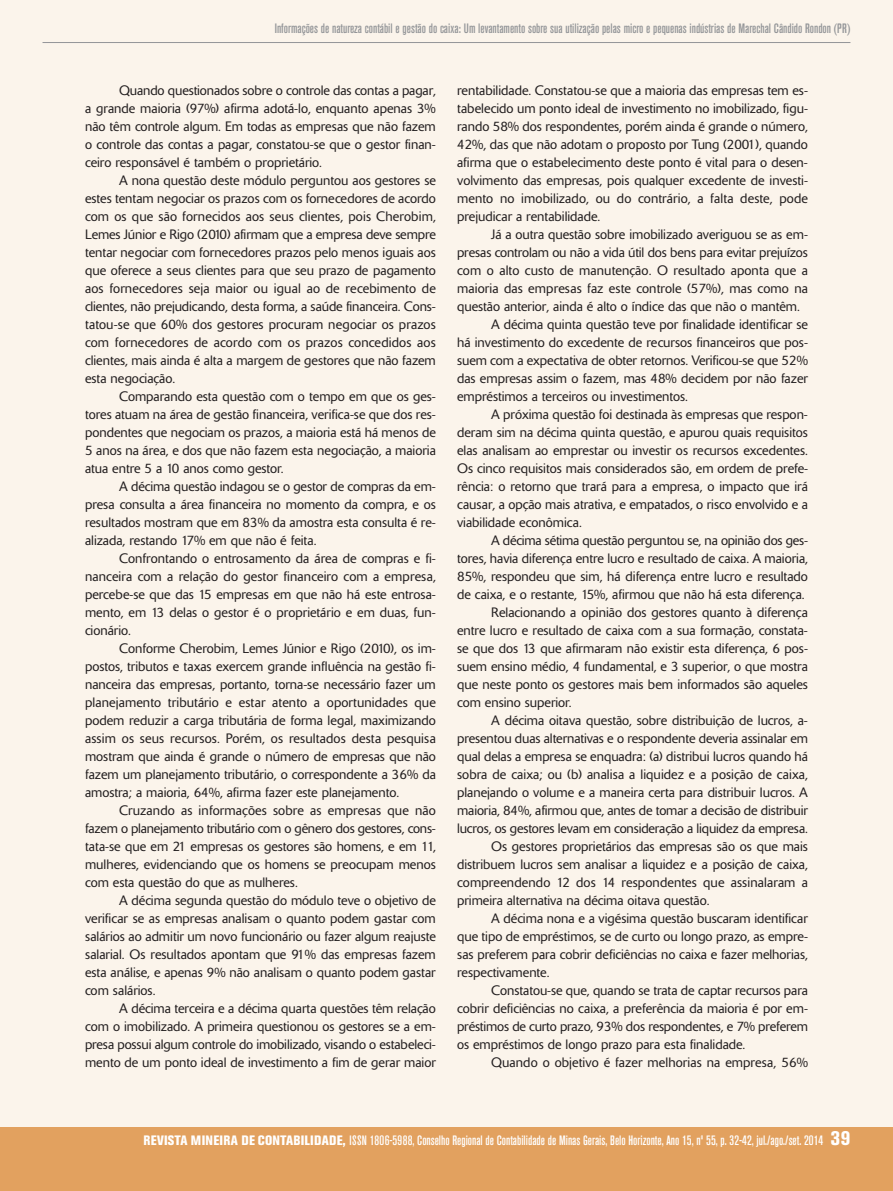
<style>
.page{position:relative;width:893px;height:1191px;background:#fbf4eb}
.page>*{position:absolute;margin:0;border:0;box-sizing:border-box;transform-origin:0 0}
.t1{font:300 13.5px/18px "Delta";color:#231f20;text-align:justify}
.t2{font:500 condensed 13.5px "Akzidenz Grotesk BE";color:#fff}
.t3{font:500 condensed 13.5px "Akzidenz Grotesk BE";color:#939598}
.s1{font-weight:800}
.s2{font-weight:800;font-size:19.5px}
</style>
<div class="page">
<div style="left:0;top:1127px;width:893px;height:64px;background:#e2a15f"></div>
<hr style="left:43px;top:42px;width:807px;height:1px;background:#939598">
<p class="t3" style="left:275px;top:23px;width:577px">Informações de natureza contábil e gestão do caixa: Um levantamento sobre sua utilização pelas micro e pequenas indústrias de Marechal Cândido Rondon (PR)</p>
<p class="t1" style="left:85px;top:82px;width:352px;text-indent:34px">Quando questionados sobre o controle das contas a pagar, a grande maioria (97%) afirma adotá-lo, enquanto apenas 3% não têm controle algum. Em todas as empresas que não fazem o controle das contas a pagar, constatou-se que o gestor finan&shy;ceiro responsável é também o proprietário.</p>
<p class="t1" style="left:85px;top:172px;width:352px;text-indent:34px">A nona questão deste módulo perguntou aos gestores se estes tentam negociar os prazos com os fornecedores de acordo com os que são fornecidos aos seus clientes, pois Cherobim, Lemes Júnior e Rigo (2010) afirmam que a empresa deve sempre tentar negociar com fornecedores prazos pelo menos iguais aos que oferece a seus clientes para que seu prazo de pagamento aos fornecedores seja maior ou igual ao de recebimento de clientes, não prejudicando, desta forma, a saúde financeira. Cons&shy;tatou-se que 60% dos gestores procuram negociar os prazos com fornecedores de acordo com os prazos concedidos aos clientes, mais ainda é alta a margem de gestores que não fazem esta negociação.</p>
<p class="t1" style="left:85px;top:388px;width:352px;text-indent:34px">Comparando esta questão com o tempo em que os ges&shy;tores atuam na área de gestão financeira, verifica-se que dos res&shy;pondentes que negociam os prazos, a maioria está há menos de 5 anos na área, e dos que não fazem esta negociação, a maioria atua entre 5 a 10 anos como gestor.</p>
<p class="t1" style="left:85px;top:478px;width:352px;text-indent:34px">A décima questão indagou se o gestor de compras da em&shy;presa consulta a área financeira no momento da compra, e os resultados mostram que em 83% da amostra esta consulta é re&shy;alizada, restando 17% em que não é feita.</p>
<p class="t1" style="left:85px;top:550px;width:352px;text-indent:34px">Confrontando o entrosamento da área de compras e fi&shy;nanceira com a relação do gestor financeiro com a empresa, percebe-se que das 15 empresas em que não há este entrosa&shy;mento, em 13 delas o gestor é o proprietário e em duas, fun&shy;cionário.</p>
<p class="t1" style="left:85px;top:640px;width:352px;text-indent:34px">Conforme Cherobim, Lemes Júnior e Rigo (2010), os im&shy;postos, tributos e taxas exercem grande influência na gestão fi&shy;nanceira das empresas, portanto, torna-se necessário fazer um planejamento tributário e estar atento a oportunidades que podem reduzir a carga tributária de forma legal, maximizando assim os seus recursos. Porém, os resultados desta pesquisa mostram que ainda é grande o número de empresas que não fazem um planejamento tributário, o correspondente a 36% da amostra; a maioria, 64%, afirma fazer este planejamento.</p>
<p class="t1" style="left:85px;top:802px;width:352px;text-indent:34px">Cruzando as informações sobre as empresas que não fazem o planejamento tributário com o gênero dos gestores, cons&shy;tata-se que em 21 empresas os gestores são homens, e em 11, mulheres, evidenciando que os homens se preocupam menos com esta questão do que as mulheres.</p>
<p class="t1" style="left:85px;top:892px;width:352px;text-indent:34px">A décima segunda questão do módulo teve o objetivo de verificar se as empresas analisam o quanto podem gastar com salários ao admitir um novo funcionário ou fazer algum reajuste salarial. Os resultados apontam que 91% das empresas fazem esta análise, e apenas 9% não analisam o quanto podem gastar com salários.</p>
<p class="t1" style="left:85px;top:1000px;width:352px;text-indent:34px">A décima terceira e a décima quarta questões têm relação com o imobilizado. A primeira questionou os gestores se a em&shy;presa possui algum controle do imobilizado, visando o estabeleci&shy;mento de um ponto ideal de investimento a fim de gerar maior</p>
<p class="t1" style="left:457px;top:82px;width:352px">rentabilidade. Constatou-se que a maioria das empresas tem es&shy;tabelecido um ponto ideal de investimento no imobilizado, figu&shy;rando 58% dos respondentes, porém ainda é grande o número, 42%, das que não adotam o proposto por Tung (2001), quando afirma que o estabelecimento deste ponto é vital para o desen&shy;volvimento das empresas, pois qualquer excedente de investi&shy;mento no imobilizado, ou do contrário, a falta deste, pode prejudicar a rentabilidade.</p>
<p class="t1" style="left:491px;top:226px;width:318px">Já a outra questão sobre imobilizado averiguou se as em-</p>
<p class="t1" style="left:457px;top:244px;width:352px">presas controlam ou não a vida útil dos bens para evitar prejuízos</p>
<p class="t1" style="left:457px;top:262px;width:352px">com o alto custo de manutenção. O resultado aponta que a</p>
<p class="t1" style="left:457px;top:280px;width:352px">maioria das empresas faz este controle (57%), mas como na</p>
<p class="t1" style="left:457px;top:298px;width:344px">questão anterior, ainda é alto o índice das que não o mantêm.</p>
<p class="t1" style="left:491px;top:316px;width:318px">A décima quinta questão teve por finalidade identificar se</p>
<p class="t1" style="left:457px;top:334px;width:352px">há investimento do excedente de recursos financeiros que pos-</p>
<p class="t1" style="left:457px;top:352px;width:352px">suem com a expectativa de obter retornos. Verificou-se que 52%</p>
<p class="t1" style="left:457px;top:370px;width:352px">das empresas assim o fazem, mas 48% decidem por não fazer</p>
<p class="t1" style="left:457px;top:388px;width:232px">empréstimos a terceiros ou investimentos.</p>
<p class="t1" style="left:491px;top:406px;width:318px">A próxima questão foi destinada às empresas que respon-</p>
<p class="t1" style="left:457px;top:424px;width:352px">deram sim na décima quinta questão, e apurou quais requisitos</p>
<p class="t1" style="left:457px;top:442px;width:352px">elas analisam ao emprestar ou investir os recursos excedentes.</p>
<p class="t1" style="left:457px;top:460px;width:353px">Os cinco requisitos mais considerados são, em ordem de prefe-</p>
<p class="t1" style="left:457px;top:478px;width:352px">rência: o retorno que trará para a empresa, o impacto que irá</p>
<p class="t1" style="left:457px;top:496px;width:352px">causar, a opção mais atrativa, e empatados, o risco envolvido e a</p>
<p class="t1" style="left:457px;top:514px;width:126px">viabilidade econômica.</p>
<p class="t1" style="left:491px;top:532px;width:318px">A décima sétima questão perguntou se, na opinião dos ges-</p>
<p class="t1" style="left:457px;top:550px;width:352px">tores, havia diferença entre lucro e resultado de caixa. A maioria,</p>
<p class="t1" style="left:457px;top:568px;width:352px">85%, respondeu que sim, há diferença entre lucro e resultado</p>
<p class="t1" style="left:457px;top:586px;width:349px">de caixa, e o restante, 15%, afirmou que não há esta diferença.</p>
<p class="t1" style="left:491px;top:604px;width:318px">Relacionando a opinião dos gestores quanto à diferença</p>
<p class="t1" style="left:457px;top:622px;width:352px">entre lucro e resultado de caixa com a sua formação, constata-</p>
<p class="t1" style="left:457px;top:640px;width:352px">se que dos 13 que afirmaram não existir esta diferença, 6 pos-</p>
<p class="t1" style="left:457px;top:658px;width:352px">suem ensino médio, 4 fundamental, e 3 superior, o que mostra</p>
<p class="t1" style="left:457px;top:676px;width:352px">que neste ponto os gestores mais bem informados são aqueles</p>
<p class="t1" style="left:457px;top:694px;width:116px">com ensino superior.</p>
<p class="t1" style="left:491px;top:712px;width:318px">A décima oitava questão, sobre distribuição de lucros, a-</p>
<p class="t1" style="left:457px;top:730px;width:352px">presentou duas alternativas e o respondente deveria assinalar em</p>
<p class="t1" style="left:457px;top:748px;width:352px">qual delas a empresa se enquadra: (a) distribui lucros quando há</p>
<p class="t1" style="left:457px;top:766px;width:352px">sobra de caixa; ou (b) analisa a liquidez e a posição de caixa,</p>
<p class="t1" style="left:457px;top:784px;width:352px">planejando o volume e a maneira certa para distribuir lucros. A</p>
<p class="t1" style="left:457px;top:802px;width:352px">maioria, 84%, afirmou que, antes de tomar a decisão de distribuir</p>
<p class="t1" style="left:457px;top:820px;width:352px">lucros, os gestores levam em consideração a liquidez da empresa.</p>
<p class="t1" style="left:491px;top:838px;width:318px">Os gestores proprietários das empresas são os que mais</p>
<p class="t1" style="left:457px;top:856px;width:352px">distribuem lucros sem analisar a liquidez e a posição de caixa,</p>
<p class="t1" style="left:457px;top:874px;width:352px">compreendendo 12 dos 14 respondentes que assinalaram a</p>
<p class="t1" style="left:457px;top:892px;width:254px">primeira alternativa na décima oitava questão.</p>
<p class="t1" style="left:491px;top:910px;width:318px">A décima nona e a vigésima questão buscaram identificar</p>
<p class="t1" style="left:457px;top:928px;width:352px">que tipo de empréstimos, se de curto ou longo prazo, as empre-</p>
<p class="t1" style="left:457px;top:946px;width:352px">sas preferem para cobrir deficiências no caixa e fazer melhorias,</p>
<p class="t1" style="left:457px;top:964px;width:94px">respectivamente.</p>
<p class="t1" style="left:491px;top:982px;width:318px">Constatou-se que, quando se trata de captar recursos para</p>
<p class="t1" style="left:457px;top:1000px;width:352px">cobrir deficiências no caixa, a preferência da maioria é por em-</p>
<p class="t1" style="left:457px;top:1018px;width:352px">préstimos de curto prazo, 93% dos respondentes, e 7% preferem</p>
<p class="t1" style="left:457px;top:1036px;width:290px">os empréstimos de longo prazo para esta finalidade.</p>
<p class="t1" style="left:491px;top:1054px;width:318px">Quando o objetivo é fazer melhorias na empresa, 56%</p>
<p class="t2" style="left:144px;top:1135px;width:708px"><span class="s1">REVISTA MINEIRA DE CONTABILIDADE,</span> ISSN 1806-5988, Conselho Regional de Contabilidade de Minas Gerais, Belo Horizonte, Ano 15, nº 55, p. 32-42, jul./ago./set. 2014 <span class="s2">39</span></p>
</div>
